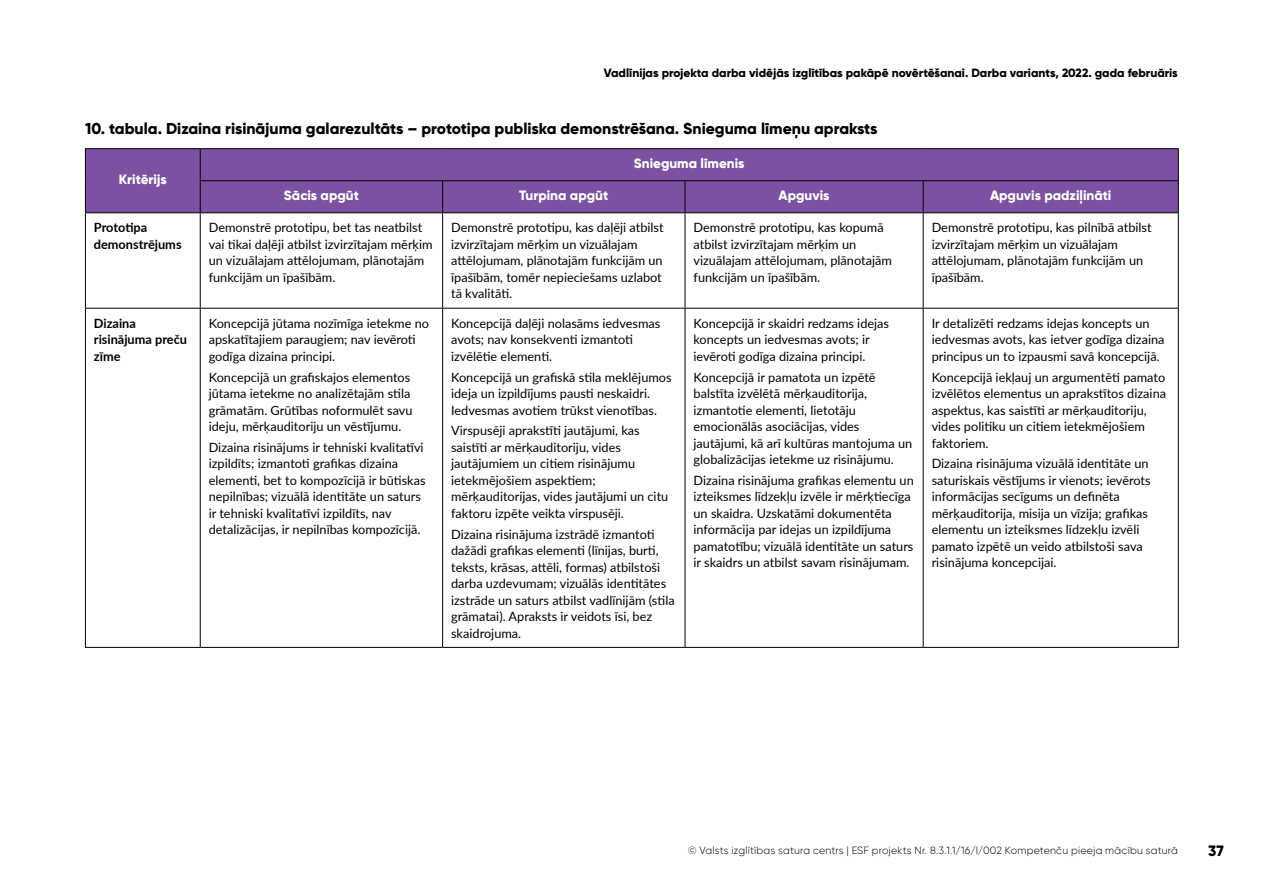
<style>
.page{position:relative;width:1263px;height:893px;background:#fff}
.page>*{position:absolute;margin:0;border:0;box-sizing:border-box;transform-origin:0 0}
.t1{font:800 15.75px "Gilroy";color:#000}
.t2{font:800 15px "Gilroy";color:#000}
.t3{font:800 13.5px "Gilroy";color:#fff}
.t4{font:12.75px/16.5px "Lato";color:#000}
.t5{font:700 12.75px/16.5px "Lato";color:#000}
.t6{font:800 12px "Gilroy";color:#000}
.t7{font:300 10.5px "Gilroy";letter-spacing:.02em;color:#000}
</style>
<div class="page">
<div style="left:86px;top:149px;width:1092px;height:63px;background:#7c51a1"></div>
<hr style="left:200px;top:149px;width:1px;height:31px;background:#000">
<hr style="left:200px;top:180px;width:243px;height:1px;background:#000">
<hr style="left:200px;top:181px;width:1px;height:31px;background:#000">
<hr style="left:443px;top:180px;width:242px;height:1px;background:#000">
<hr style="left:442px;top:181px;width:1px;height:31px;background:#000">
<hr style="left:685px;top:180px;width:238px;height:1px;background:#000">
<hr style="left:685px;top:181px;width:1px;height:31px;background:#000">
<hr style="left:923px;top:180px;width:256px;height:1px;background:#000">
<hr style="left:923px;top:181px;width:1px;height:31px;background:#000">
<hr style="left:200px;top:213px;width:1px;height:95px;background:#000">
<hr style="left:442px;top:213px;width:1px;height:95px;background:#000">
<hr style="left:685px;top:213px;width:1px;height:95px;background:#000">
<hr style="left:923px;top:213px;width:1px;height:95px;background:#000">
<hr style="left:1178px;top:213px;width:1px;height:95px;background:#000">
<hr style="left:85px;top:308px;width:115px;height:1px;background:#000">
<hr style="left:200px;top:308px;width:243px;height:1px;background:#000">
<hr style="left:200px;top:309px;width:1px;height:338px;background:#000">
<hr style="left:443px;top:308px;width:242px;height:1px;background:#000">
<hr style="left:442px;top:309px;width:1px;height:338px;background:#000">
<hr style="left:685px;top:308px;width:238px;height:1px;background:#000">
<hr style="left:685px;top:309px;width:1px;height:338px;background:#000">
<hr style="left:923px;top:308px;width:256px;height:1px;background:#000">
<hr style="left:923px;top:309px;width:1px;height:338px;background:#000">
<hr style="left:1178px;top:309px;width:1px;height:338px;background:#000">
<hr style="left:85px;top:647px;width:115px;height:1px;background:#000">
<hr style="left:200px;top:647px;width:243px;height:1px;background:#000">
<hr style="left:443px;top:647px;width:242px;height:1px;background:#000">
<hr style="left:685px;top:647px;width:238px;height:1px;background:#000">
<hr style="left:923px;top:647px;width:256px;height:1px;background:#000">
<hr style="left:85px;top:148px;width:115px;height:1px;background:#000">
<hr style="left:85px;top:149px;width:1px;height:32px;background:#000">
<hr style="left:200px;top:148px;width:243px;height:1px;background:#000">
<hr style="left:443px;top:148px;width:242px;height:1px;background:#000">
<hr style="left:685px;top:148px;width:238px;height:1px;background:#000">
<hr style="left:923px;top:148px;width:256px;height:1px;background:#000">
<hr style="left:1178px;top:149px;width:1px;height:31px;background:#000">
<hr style="left:85px;top:181px;width:1px;height:31px;background:#000">
<hr style="left:1178px;top:181px;width:1px;height:31px;background:#000">
<hr style="left:85px;top:212px;width:115px;height:1px;background:#000">
<hr style="left:200px;top:212px;width:243px;height:1px;background:#000">
<hr style="left:443px;top:212px;width:242px;height:1px;background:#000">
<hr style="left:685px;top:212px;width:238px;height:1px;background:#000">
<hr style="left:923px;top:212px;width:256px;height:1px;background:#000">
<hr style="left:85px;top:213px;width:1px;height:95px;background:#000">
<hr style="left:85px;top:309px;width:1px;height:338px;background:#000">
<p class="t6" style="left:604px;top:65px;width:575px">Vadlīnijas projekta darba vidējās izglītības pakāpē novērtēšanai. Darba variants, 2022. gada februāris</p>
<p class="t1" style="left:85px;top:118px;width:794px">10. tabula. Dizaina risinājuma galarezultāts – prototipa publiska demonstrēšana. Snieguma līmeņu apraksts</p>
<p class="t3" style="left:119px;top:171px;width:50px">Kritērijs</p>
<p class="t3" style="left:634px;top:155px;width:112px">Snieguma līmenis</p>
<p class="t3" style="left:284px;top:187px;width:77px">Sācis apgūt</p>
<p class="t3" style="left:519px;top:187px;width:90px">Turpina apgūt</p>
<p class="t3" style="left:779px;top:187px;width:52px">Apguvis</p>
<p class="t3" style="left:990px;top:187px;width:123px">Apguvis padziļināti</p>
<p class="t5" style="left:94px;top:219px;width:89px">Prototipa demonstrējums</p>
<p class="t4" style="left:209px;top:219px;width:225px">Demonstrē prototipu, bet tas neatbilst vai tikai daļēji atbilst izvirzītajam mērķim un vizuālajam attēlojumam, plānotajām funkcijām un īpašībām.</p>
<p class="t4" style="left:451px;top:219px;width:214px">Demonstrē prototipu, kas daļēji atbilst izvirzītajam mērķim un vizuālajam attēlojumam, plānotajām funkcijām un īpašībām, tomēr nepieciešams uzlabot tā kvalitāti.</p>
<p class="t4" style="left:693px;top:219px;width:200px">Demonstrē prototipu, kas kopumā atbilst izvirzītajam mērķim un vizuālajam attēlojumam, plānotajām funkcijām un īpašībām.</p>
<p class="t4" style="left:932px;top:219px;width:222px">Demonstrē prototipu, kas pilnībā atbilst izvirzītajam mērķim un vizuālajam attēlojumam, plānotajām funkcijām un īpašībām.</p>
<p class="t5" style="left:94px;top:314px;width:95px">Dizaina risinājuma preču zīme</p>
<p class="t4" style="left:209px;top:314px;width:222px">Koncepcijā jūtama nozīmīga ietekme no apskatītajiem paraugiem; nav ievēroti godīga dizaina principi.</p>
<p class="t4" style="left:209px;top:368px;width:205px">Koncepcijā un grafiskajos elementos jūtama ietekme no analizētajām stila grāmatām. Grūtības noformulēt savu ideju, mērķauditoriju un vēstījumu.</p>
<p class="t4" style="left:209px;top:438px;width:218px">Dizaina risinājums ir tehniski kvalitatīvi izpildīts; izmantoti grafikas dizaina elementi, bet to kompozīcijā ir būtiskas nepilnības; vizuālā identitāte un saturs ir tehniski kvalitatīvi izpildīts, nav detalizācijas, ir nepilnības kompozīcijā.</p>
<p class="t4" style="left:932px;top:314px;width:234px">Ir detalizēti redzams idejas koncepts un iedvesmas avots, kas ietver godīga dizaina principus un to izpausmi savā koncepcijā.</p>
<p class="t4" style="left:932px;top:368px;width:236px">Koncepcijā iekļauj un argumentēti pamato izvēlētos elementus un aprakstītos dizaina aspektus, kas saistīti ar mērķauditoriju, vides politiku un citiem ietekmējošiem faktoriem.</p>
<p class="t4" style="left:932px;top:455px;width:221px">Dizaina risinājuma vizuālā identitāte un saturiskais vēstījums ir vienots; ievērots informācijas secīgums un definēta mērķauditorija, misija un vīzija; grafikas elementu un izteiksmes līdzekļu izvēli pamato izpētē un veido atbilstoši sava risinājuma koncepcijai.</p>
<p class="t4" style="left:693px;top:314px;width:197px">Koncepcijā ir skaidri redzams idejas koncepts un iedvesmas avots; ir ievēroti godīga dizaina principi.</p>
<p class="t4" style="left:693px;top:368px;width:220px">Koncepcijā ir pamatota un izpētē balstīta izvēlētā mērķauditorija, izmantotie elementi, lietotāju emocionālās asociācijas, vides jautājumi, kā arī kultūras mantojuma un globalizācijas ietekme uz risinājumu.</p>
<p class="t4" style="left:693px;top:471px;width:222px">Dizaina risinājuma grafikas elementu un izteiksmes līdzekļu izvēle ir mērķtiecīga un skaidra. Uzskatāmi dokumentēta informācija par idejas un izpildījuma pamatotību; vizuālā identitāte un saturs ir skaidrs un atbilst savam risinājumam.</p>
<p class="t4" style="left:451px;top:314px;width:211px">Koncepcijā daļēji nolasāms iedvesmas avots; nav konsekventi izmantoti izvēlētie elementi.</p>
<p class="t4" style="left:451px;top:368px;width:222px">Koncepcijā un grafiskā stila meklējumos ideja un izpildījums pausti neskaidri.<br>Iedvesmas avotiem trūkst vienotības.</p>
<p class="t4" style="left:451px;top:422px;width:219px">Virspusēji aprakstīti jautājumi, kas saistīti ar mērķauditoriju, vides jautājumiem un citiem risinājumu ietekmējošiem aspektiem; mērķauditorijas, vides jautājumi un citu faktoru izpēte veikta virspusēji.</p>
<p class="t4" style="left:451px;top:525px;width:225px">Dizaina risinājuma izstrādē izmantoti dažādi grafikas elementi (līnijas, burti, teksts, krāsas, attēli, formas) atbilstoši darba uzdevumam; vizuālās identitātes izstrāde un saturs atbilst vadlīnijām (stila grāmatai). Apraksts ir veidots īsi, bez skaidrojuma.</p>
<p class="t7" style="left:688px;top:844px;width:491px">© Valsts izglītības satura centrs | ESF projekts Nr. 8.3.1.1/16/I/002 Kompetenču pieeja mācību saturā</p>
<p class="t2" style="left:1208px;top:841px;width:17px">37</p>
</div>
